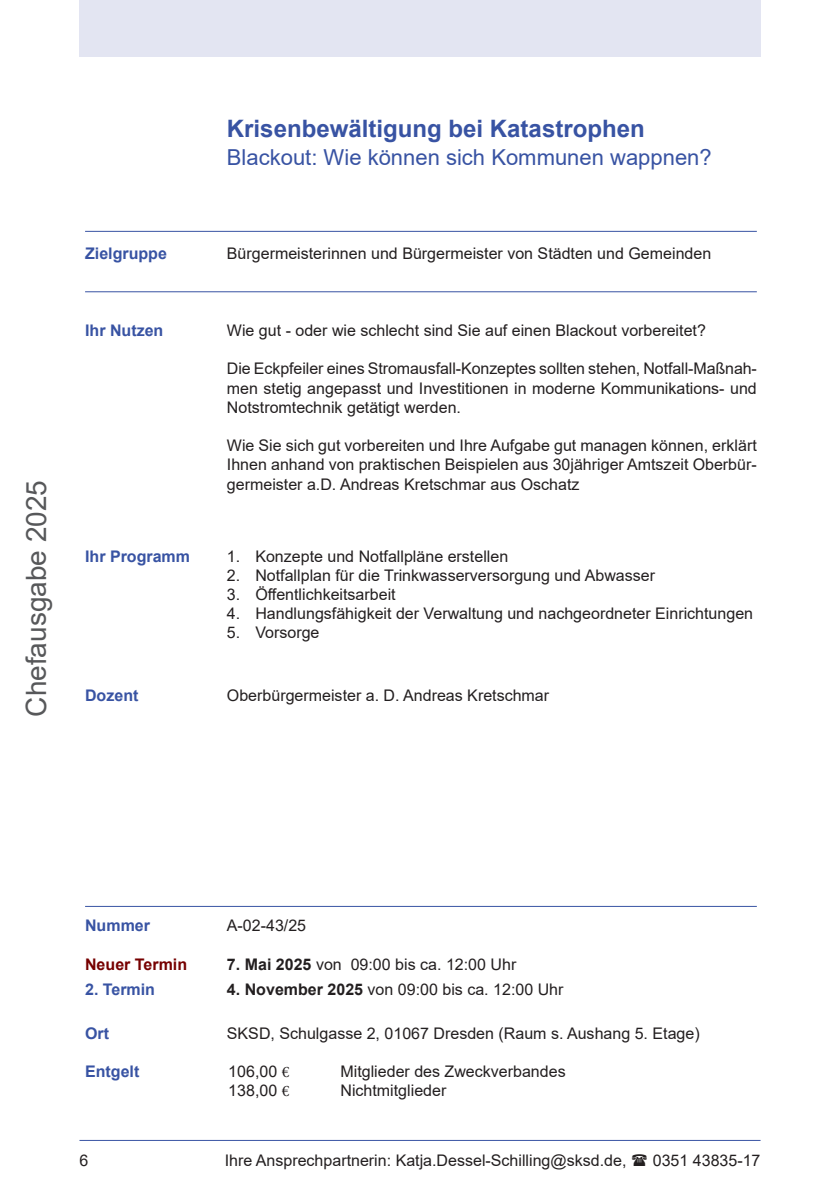
<style>
.page{position:relative;width:840px;height:1191px;background:#fff}
.page>*{position:absolute;margin:0;border:0;box-sizing:border-box;transform-origin:0 0}
.t1{font:28px "Arial";color:#57585a}
.Überschrift_11{font:700 24px "Arial";color:#3853a3}
.Überschrift_11-2{font:22px "Arial";color:#3853a3}
.Fließtext{font:16px/19.2px "Arial";color:#231f20;text-align:justify}
.Einzug_2_Broschüre{font:16px "Arial";color:#231f20}
.Termin_1{font:16px "Arial";color:#231f20}
.Gebühren{font:16px "Arial";color:#231f20}
.Fließtext-2{font:700 16px "Arial";color:#3853a3}
.Termin_1-2{font:700 16px "Arial";color:#3853a3}
.Einzug_2_Broschüre-2{font:700 16px "Arial";color:#3853a3}
.Termin_1-3{font:700 16px "Arial";color:#760000}
.Gebühren-2{font:700 16px "Arial";color:#3853a3}
.s1{font-weight:700}
.s2{font-family:"Minion Pro"}
</style>
<div class="page">
<hr style="left:79px;top:1140px;width:681px;height:1px;background:#3853a3">
<div style="left:79px;top:0;width:681px;height:57px;background:#e3e5f2"></div>
<hr style="left:85px;top:231px;width:671px;height:1px;background:#3853a3">
<hr style="left:85px;top:291px;width:671px;height:1px;background:#3853a3">
<hr style="left:85px;top:906px;width:671px;height:1px;background:#3853a3">
<h1 class="t1" style="left:17px;top:716px;width:238px;rotate:-90deg">Chefausgabe 2025</h1>
<p class="Überschrift_11" style="left:227px;top:111px;width:419px">Krisenbewältigung bei Katastrophen</p>
<p class="Überschrift_11-2" style="left:227px;top:142px;width:486px">Blackout: Wie können sich Kommunen wappnen?</p>
<p class="Fließtext-2" style="left:85px;top:242px;width:83px">Zielgruppe</p>
<p class="Fließtext" style="left:227px;top:244px;width:485px">Bürgermeisterinnen und Bürgermeister von Städten und Gemeinden</p>
<p class="Fließtext-2" style="left:85px;top:319px;width:80px">Ihr Nutzen</p>
<p class="Fließtext" style="left:227px;top:320px;width:480px">Wie gut - oder wie schlecht sind Sie auf einen Blackout vorbereitet?</p>
<p class="Fließtext" style="left:227px;top:359px;width:531px">Die Eckpfeiler eines Stromausfall-Konzeptes sollten stehen, Notfall-Maßnah&shy;men stetig angepasst und Investitionen in moderne Kommunikations- und Notstromtechnik getätigt werden.</p>
<p class="Fließtext" style="left:227px;top:436px;width:531px">Wie Sie sich gut vorbereiten und Ihre Aufgabe gut managen können, erklärt Ihnen anhand von praktischen Beispielen aus 30jähriger Amtszeit Oberbür&shy;germeister a.D. Andreas Kretschmar aus Oschatz</p>
<p class="Einzug_2_Broschüre-2" style="left:85px;top:544px;width:106px">Ihr Programm</p>
<p class="Einzug_2_Broschüre" style="left:227px;top:545px;width:283px">1. Konzepte und Notfallpläne erstellen</p>
<p class="Einzug_2_Broschüre" style="left:227px;top:564px;width:429px">2. Notfallplan für die Trinkwasserversorgung und Abwasser</p>
<p class="Einzug_2_Broschüre" style="left:227px;top:583px;width:170px">3. Öffentlichkeitsarbeit</p>
<p class="Einzug_2_Broschüre" style="left:227px;top:602px;width:527px">4. Handlungsfähigkeit der Verwaltung und nachgeordneter Einrichtungen</p>
<p class="Einzug_2_Broschüre" style="left:227px;top:622px;width:94px">5. Vorsorge</p>
<p class="Fließtext-2" style="left:85px;top:684px;width:55px">Dozent</p>
<p class="Fließtext" style="left:227px;top:685px;width:323px">Oberbürgermeister a. D. Andreas Kretschmar</p>
<p class="Termin_1-2" style="left:85px;top:914px;width:66px">Nummer</p>
<p class="Termin_1" style="left:227px;top:914px;width:81px">A-02-43/25</p>
<p class="Termin_1-3" style="left:85px;top:952px;width:103px">Neuer Termin</p>
<p class="Termin_1" style="left:227px;top:953px;width:291px"><span class="s1">7. Mai 2025</span> von 09:00 bis ca. 12:00 Uhr</p>
<p class="Termin_1-2" style="left:85px;top:977px;width:71px">2. Termin</p>
<p class="Termin_1" style="left:227px;top:978px;width:338px"><span class="s1">4. November 2025</span> von 09:00 bis ca. 12:00 Uhr</p>
<p class="Termin_1-2" style="left:85px;top:1021px;width:25px">Ort</p>
<p class="Termin_1" style="left:227px;top:1022px;width:474px">SKSD, Schulgasse 2, 01067 Dresden (Raum s. Aushang 5. Etage)</p>
<p class="Gebühren-2" style="left:85px;top:1060px;width:56px">Entgelt</p>
<p class="Gebühren" style="left:228px;top:1060px;width:63px">106,00 <span class="s2">€</span></p>
<p class="Gebühren" style="left:340px;top:1060px;width:226px">Mitglieder des Zweckverbandes</p>
<p class="Gebühren" style="left:228px;top:1079px;width:63px">138,00 <span class="s2">€</span></p>
<p class="Gebühren" style="left:340px;top:1079px;width:107px">Nichtmitglieder</p>
<p class="Fließtext" style="left:79px;top:1150px;width:10px">6</p>
<p class="Fließtext" style="left:224px;top:1151px;width:403px">Ihre Ansprechpartnerin: Katja.Dessel-Schilling@sksd.de,</p>
<p class="Fließtext" style="left:652px;top:1151px;width:109px">0351 43835-17</p>
</div>
